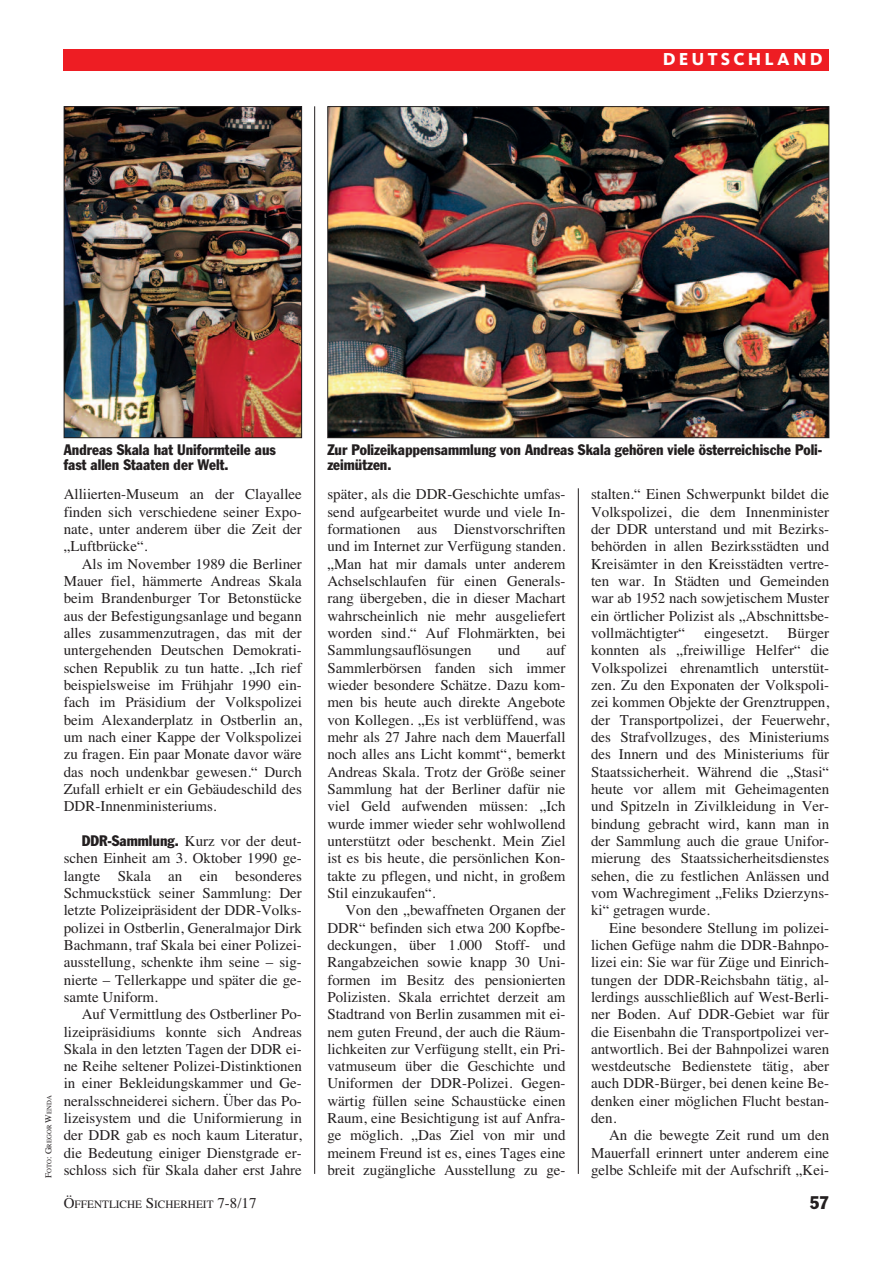
<style>
.page{position:relative;width:893px;height:1263px;background:#fff}
.page>*{position:absolute;margin:0;border:0;box-sizing:border-box;transform-origin:0 0}
.t1{font:800 18px "Kievit";letter-spacing:.175em;color:#fff}
.t2{font:condensed 18px "Franklin Gothic";color:#231f20}
.t3{font:15px/17.4px "Times";color:#231f20;text-align:justify}
.t4{font:condensed 15px/15.8px "Franklin Gothic";color:#231f20}
.t5{font:11.25px "Times";color:#231f20}
.t6{font:6.75px "Times";color:#231f20}
.s1{font-size:9px}
.s2{font-family:"Franklin Gothic";font-stretch:condensed}
.s3{font-size:15px}
</style>
<div class="page">
<hr style="left:314px;top:106px;width:1px;height:1068px;background:#231f20">
<hr style="left:578px;top:488px;width:1px;height:686px;background:#231f20">
<div style="left:64px;top:49px;width:765px;height:21px;background:#ee1d23"></div>
<img style="left:329px;top:108px;width:498px;height:328px">
<img style="left:66px;top:108px;width:234px;height:328px">
<div style="left:64px;top:106px;width:238px;height:332px;border:1px solid #231f20"></div>
<p class="t1" style="left:663px;top:53px;width:161px">DEUTSCHLAND</p>
<p class="t6" style="left:45px;top:1178px;width:84px;rotate:-90deg"><span class="s1">F</span>OTO<span class="s1">: G</span>REGOR <span class="s1">W</span>ENDA</p>
<p class="t4" style="left:64px;top:443px;width:214px">Andreas Skala hat Uniformteile aus fast allen Staaten der Welt.</p>
<p class="t3" style="left:64px;top:485px;width:240px">Alliierten-Museum an der Clayallee finden sich verschiedene seiner Expo&shy;nate, unter anderem über die Zeit der „Luftbrücke“.</p>
<p class="t3" style="left:64px;top:555px;width:240px;text-indent:18px">Als im November 1989 die Berliner Mauer fiel, hämmerte Andreas Skala beim Brandenburger Tor Betonstücke aus der Befestigungsanlage und begann alles zusammenzutragen, das mit der untergehenden Deutschen Demokrati&shy;schen Republik zu tun hatte. „Ich rief beispielsweise im Frühjahr 1990 ein&shy;fach im Präsidium der Volkspolizei beim Alexanderplatz in Ostberlin an, um nach einer Kappe der Volkspolizei zu fragen. Ein paar Monate davor wäre das noch undenkbar gewesen.“ Durch Zufall erhielt er ein Gebäudeschild des DDR-Innenministeriums.</p>
<p class="t3" style="left:64px;top:832px;width:240px;text-indent:18px"><span class="s2">DDR-Sammlung.</span> Kurz vor der deut&shy;schen Einheit am 3. Oktober 1990 ge&shy;langte Skala an ein besonderes Schmuckstück seiner Sammlung: Der letzte Polizeipräsident der DDR-Volks&shy;polizei in Ostberlin, Generalmajor Dirk Bachmann, traf Skala bei einer Polizei&shy;ausstellung, schenkte ihm seine – sig&shy;nierte – Tellerkappe und später die ge&shy;samte Uniform.</p>
<p class="t3" style="left:64px;top:1005px;width:240px;text-indent:18px">Auf Vermittlung des Ostberliner Po&shy;lizeipräsidiums konnte sich Andreas Skala in den letzten Tagen der DDR ei&shy;ne Reihe seltener Polizei-Distinktionen in einer Bekleidungskammer und Ge&shy;neralsschneiderei sichern. Über das Po&shy;lizeisystem und die Uniformierung in der DDR gab es noch kaum Literatur, die Bedeutung einiger Dienstgrade er&shy;schloss sich für Skala daher erst Jahre</p>
<p class="t4" style="left:327px;top:443px;width:496px">Zur Polizeikappensammlung von Andreas Skala gehören viele österreichische Poli&shy;zeimützen.</p>
<p class="t3" style="left:327px;top:485px;width:240px">später, als die DDR-Geschichte umfas&shy;send aufgearbeitet wurde und viele In&shy;formationen aus Dienstvorschriften und im Internet zur Verfügung standen. „Man hat mir damals unter anderem Achselschlaufen für einen Generals&shy;rang übergeben, die in dieser Machart wahrscheinlich nie mehr ausgeliefert worden sind.“ Auf Flohmärkten, bei Sammlungsauflösungen</p>
<p class="t3" style="left:327px;top:641px;width:240px;text-indent:219px">auf Sammlerbörsen fanden sich immer wieder besondere Schätze. Dazu kom&shy;men bis heute auch direkte Angebote von Kollegen. „Es ist verblüffend, was mehr als 27 Jahre nach dem Mauerfall noch alles ans Licht kommt“, bemerkt Andreas Skala. Trotz der Größe seiner Sammlung hat der Berliner dafür nie viel Geld aufwenden müssen: „Ich wurde immer wieder sehr wohlwollend unterstützt oder beschenkt. Mein Ziel ist es bis heute, die persönlichen Kon&shy;takte zu pflegen, und nicht, in großem Stil einzukaufen“.</p>
<p class="t3" style="left:327px;top:901px;width:240px;text-indent:18px">Von den „bewaffneten Organen der DDR“ befinden sich etwa 200 Kopfbe&shy;deckungen, über 1.000 Stoff- und Rangabzeichen sowie knapp 30 Uni&shy;formen im Besitz des pensionierten Polizisten. Skala errichtet derzeit am Stadtrand von Berlin zusammen mit ei&shy;nem guten Freund, der auch die Räum&shy;lichkeiten zur Verfügung stellt, ein Pri&shy;vatmuseum über die Geschichte und Uniformen der DDR-Polizei. Gegen&shy;wärtig füllen seine Schaustücke einen Raum, eine Besichtigung ist auf Anfra&shy;ge möglich. „Das Ziel von mir und meinem Freund ist es, eines Tages eine breit zugängliche Ausstellung zu ge-</p>
<p class="t3" style="left:498px;top:641px;width:24px">und</p>
<p class="t3" style="left:591px;top:485px;width:240px">stalten.“ Einen Schwerpunkt bildet die Volkspolizei, die dem Innenminister der DDR unterstand und mit Bezirks&shy;behörden in allen Bezirksstädten und Kreisämter in den Kreisstädten vertre&shy;ten war. In Städten und Gemeinden war ab 1952 nach sowjetischem Muster ein örtlicher Polizist als „Abschnittsbe&shy;vollmächtigter“</p>
<p class="t3" style="left:704px;top:624px;width:65px">eingesetzt.</p>
<p class="t3" style="left:591px;top:624px;width:240px;text-indent:196px">Bürger konnten als „freiwillige Helfer“ die Volkspolizei ehrenamtlich unterstüt&shy;zen. Zu den Exponaten der Volkspoli&shy;zei kommen Objekte der Grenztruppen, der Transportpolizei, der Feuerwehr, des Strafvollzuges, des Ministeriums des Innern und des Ministeriums für Staatssicherheit. Während die „Stasi“ heute vor allem mit Geheimagenten und Spitzeln in Zivilkleidung in Ver&shy;bindung gebracht wird, kann man in der Sammlung auch die graue Unifor&shy;mierung des Staatssicherheitsdienstes sehen, die zu festlichen Anlässen und vom Wachregiment „Feliks Dzierzyns&shy;ki“ getragen wurde.</p>
<p class="t3" style="left:591px;top:919px;width:240px;text-indent:18px">Eine besondere Stellung im polizei&shy;lichen Gefüge nahm die DDR-Bahnpo&shy;lizei ein: Sie war für Züge und Einrich&shy;tungen der DDR-Reichsbahn tätig, al&shy;lerdings ausschließlich auf West-Berli&shy;ner Boden. Auf DDR-Gebiet war für die Eisenbahn die Transportpolizei ver&shy;antwortlich. Bei der Bahnpolizei waren westdeutsche Bedienstete tätig, aber auch DDR-Bürger, bei denen keine Be&shy;denken einer möglichen Flucht bestan&shy;den.</p>
<p class="t3" style="left:591px;top:1126px;width:240px;text-indent:18px">An die bewegte Zeit rund um den Mauerfall erinnert unter anderem eine gelbe Schleife mit der Aufschrift „Kei-</p>
<p class="t5" style="left:64px;top:1198px;width:194px"><span class="s3">Ö</span>FFENTLICHE <span class="s3">S</span>ICHERHEIT <span class="s3">7-8/17</span></p>
<p class="t2" style="left:810px;top:1196px;width:21px">57</p>
</div>
